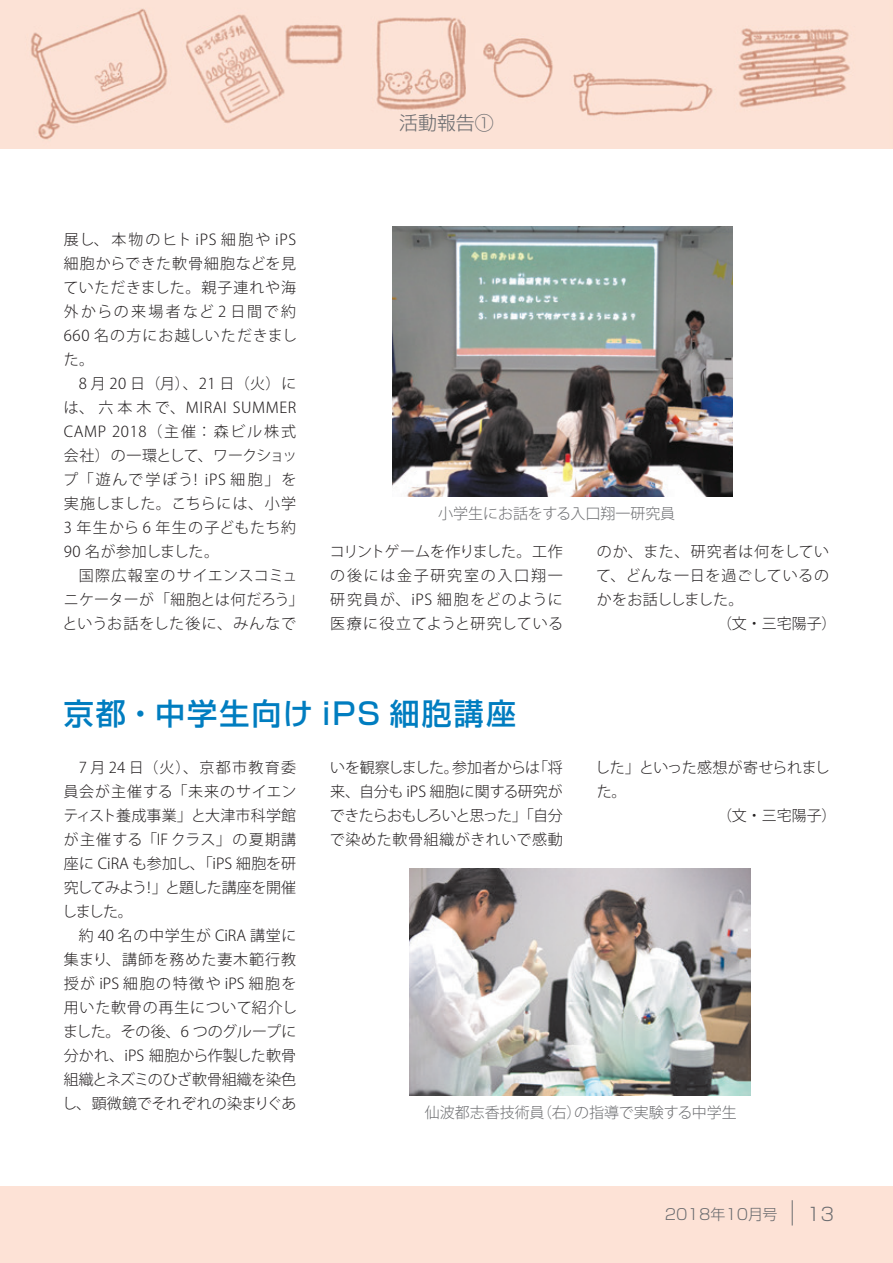
<style>
.page{position:relative;width:893px;height:1263px;background:#fff}
.page>*{position:absolute;margin:0;border:0;box-sizing:border-box;transform-origin:0 0}
.t1{font:500 30px "Shin Go Pro";letter-spacing:.07em;color:#007dc0}
.t2{font:300 18.9px "Shin Go Pro";color:#6c6d70}
.t3{font:300 18px "Shin Go Pro";color:#6c6d70}
.t4{font:300 15px/24px "Koz Go Pr 6 N";letter-spacing:.015em;color:#231f20;text-align:justify}
.t5{font:300 15px "Koz Go Pr 6 N";color:#6c6d70}
.t6{font:300 15px "Koz Go Pr 6 N";letter-spacing:-.03em;color:#231f20}
.t7{font:300 15px "Koz Go Pr 6 N";letter-spacing:.055em;color:#231f20}
.t8{font:300 15px "Koz Go Pr 6 N";letter-spacing:.045em;color:#231f20}
.t9{font:300 15px "Shin Go Pro";color:#6c6d70}
</style>
<div class="page">
<div style="left:0;top:1186px;width:893px;height:77px;background:#fde2d6"></div>
<img style="left:0;top:0;width:893px;height:149px">
<svg style="left:792px;top:1200px;width:1px;height:25px"></svg>
<img style="left:393px;top:227px;width:340px;height:270px">
<img style="left:410px;top:868px;width:340px;height:227px">
<p class="t2" style="left:399px;top:107px;width:96px">活動報告①</p>
<p class="t4" style="left:63px;top:228px;width:235px">展し、本物のヒトiPS 細胞や iPS細胞からできた軟骨細胞などを見ていただきました。親子連れや海外からの来場者など2 日間で約660 名の方にお越しいただきました。</p>
<p class="t4" style="left:63px;top:372px;width:236px;text-indent:16px">8 月 20 日（月）、21 日（火）には、六本木で、MIRAI SUMMER CAMP 2018（主催：森ビル株式会社）の一環として、ワークショップ「遊んで学ぼう！ iPS 細胞」を実施しました。こちらには、小学3 年生から 6 年生の子どもたち約90 名が参加しました。</p>
<p class="t4" style="left:63px;top:564px;width:242px;text-align:left;text-indent:16px">国際広報室のサイエンスコミュニケーターが「細胞とは何だろう」というお話をした後に、みんなで</p>
<p class="t5" style="left:438px;top:505px;width:239px">小学生にお話をする入口翔一研究員</p>
<p class="t4" style="left:330px;top:540px;width:235px">コリントゲームを作りました。工作の後には金子研究室の入口翔一研究員が、iPS 細胞をどのように医療に役立てようと研究している</p>
<p class="t7" style="left:597px;top:543px;width:234px">のか、また、研究者は何をしてい</p>
<p class="t8" style="left:596px;top:567px;width:234px">て、どんな一日を過ごしているの</p>
<p class="t6" style="left:597px;top:591px;width:148px">かをお話ししました。</p>
<p class="t4" style="left:717px;top:612px;width:121px">（文・三宅陽子）</p>
<h1 class="t1" style="left:64px;top:689px;width:454px">京都・中学生向け iPS 細胞講座</h1>
<p class="t4" style="left:62px;top:756px;width:236px;text-indent:16px">7 月 24 日（火）、京都市教育委員会が主催する「未来のサイエンティスト養成事業」と大津市科学館が主催する「IF クラス」の夏期講座に CiRA も参加し、「iPS 細胞を研究してみよう！」と題した講座を開催しました。</p>
<p class="t4" style="left:62px;top:924px;width:236px;text-indent:16px">約 40 名の中学生が CiRA 講堂に集まり、講師を務めた妻木範行教授が iPS 細胞の特徴や iPS 細胞を用いた軟骨の再生について紹介しました。その後、6 つのグループに分かれ、iPS 細胞から作製した軟骨組織とネズミのひざ軟骨組織を染色し、顕微鏡でそれぞれの染まりぐあ</p>
<p class="t4" style="left:330px;top:756px;width:234px">いを観察しました。参加者からは「将来、自分も iPS 細胞に関する研究ができたらおもしろいと思った」「自分で染めた軟骨組織がきれいで感動</p>
<p class="t6" style="left:595px;top:759px;width:236px">した」といった感想が寄せられまし</p>
<p class="t4" style="left:597px;top:780px;width:31px">た。</p>
<p class="t4" style="left:717px;top:804px;width:121px">（文・三宅陽子）</p>
<p class="t5" style="left:425px;top:1104px;width:313px">仙波都志香技術員（右）の指導で実験する中学生</p>
<p class="t9" style="left:665px;top:1202px;width:114px">2018年10月号</p>
<p class="t3" style="left:807px;top:1199px;width:29px">13</p>
</div>
